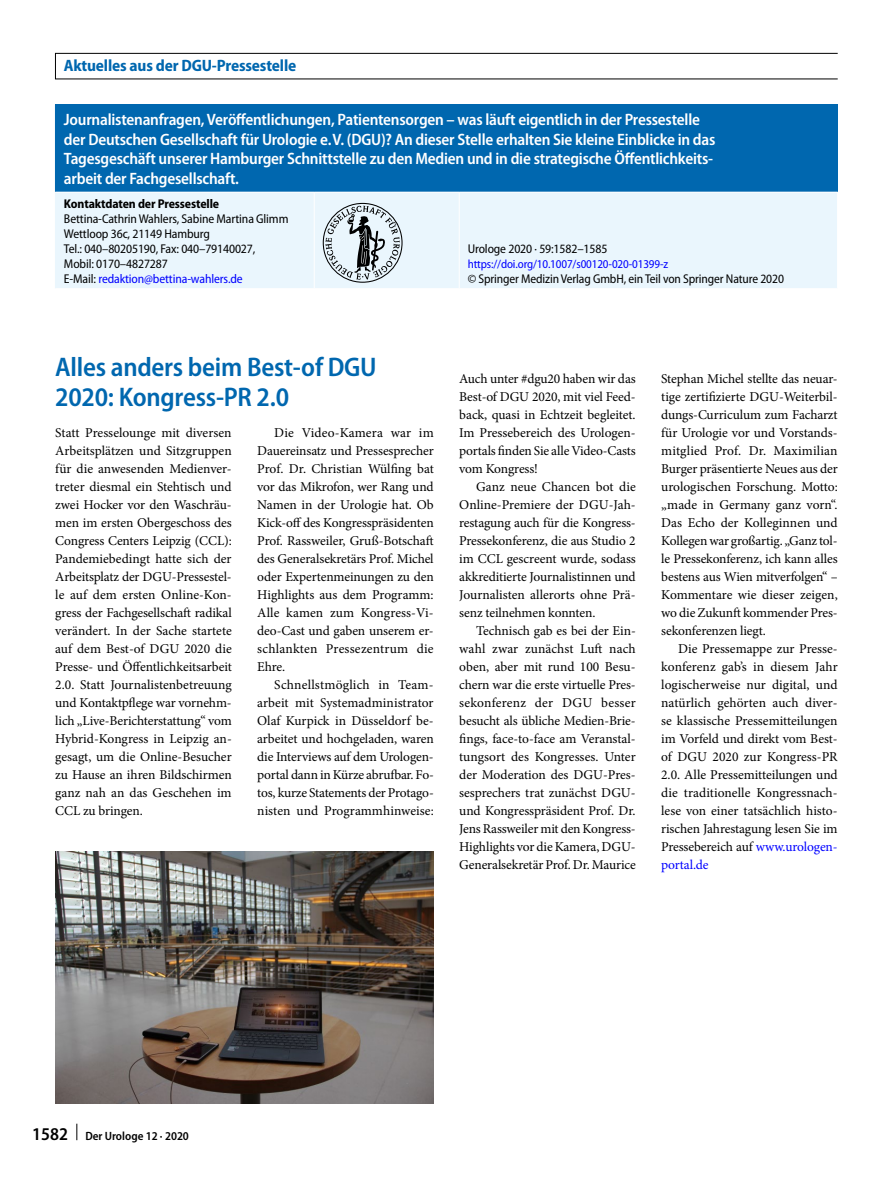
<style>
.page{position:relative;width:893px;height:1187px;background:#fff}
.page>*{position:absolute;margin:0;border:0;box-sizing:border-box;transform-origin:0 0}
.t1{font:600 semi-condensed 27px/30px "Myriad Pro";letter-spacing:-.01em;color:#0067af}
.t2{font:600 semi-condensed 16.5px/19.5px "Myriad Pro";letter-spacing:-.015em;color:#fff}
.t3{font:700 semi-condensed 16.5px "Myriad Pro";letter-spacing:-.01em;color:#0067af}
.t4{font:13.5px/18px "Minion Pro";letter-spacing:-.01em;color:#000;text-align:justify}
.t5{font:semi-condensed 12.75px/15px "Myriad Pro";letter-spacing:-.01em;color:#000}
.t6{font:700 semi-condensed 12.75px "Myriad Pro";letter-spacing:-.01em;color:#000}
.t7{font:semi-condensed 12px "Myriad Pro";letter-spacing:-.01em;color:#00f}
.t8{font:600 semi-condensed 12px "Myriad Pro";color:#000}
.s1{color:#00f}
.s2{font-size:18px}
</style>
<div class="page">
<svg style="left:77px;top:1123px;width:1px;height:17px"></svg>
<div style="left:55px;top:53px;width:783px;height:26px;border:1px solid #000"></div>
<div style="left:55px;top:104px;width:782px;height:88px;background:#0067af"></div>
<div style="left:56px;top:193px;width:781px;height:95px;background:#eaf6fd"></div>
<hr style="left:55px;top:192px;width:1px;height:96px;background:#eaf6fd">
<hr style="left:314px;top:192px;width:1px;height:96px;background:#fff">
<hr style="left:459px;top:192px;width:1px;height:96px;background:#fff">
<hr style="left:55px;top:192px;width:259px;height:1px;background:#fff">
<div style="left:323px;top:203px;width:80px;height:80px;border:1px solid #000;border-radius:50%"></div>
<svg style="left:326px;top:206px;width:74px;height:74px;background:#b2bcc1"></svg>
<img style="left:55px;top:851px;width:379px;height:252px">
<p class="t3" style="left:64px;top:56px;width:234px">Aktuelles aus der DGU-Pressestelle</p>
<p class="t2" style="left:64px;top:110px;width:653px">Journalistenanfragen, Veröffentlichungen, Patientensorgen – was läuft eigentlich in der Pressestelle der Deutschen Gesellschaft für Urologie e.V. (DGU)? An dieser Stelle erhalten Sie kleine Einblicke in das Tagesgeschäft unserer Hamburger Schnittstelle zu den Medien und in die strategische Öffentlichkeits&shy;arbeit der Fachgesellschaft.</p>
<p class="t6" style="left:64px;top:196px;width:157px">Kontaktdaten der Pressestelle</p>
<p class="t5" style="left:64px;top:211px;width:226px">Bettina-Cathrin Wahlers, Sabine Martina Glimm Wettloop 36c, 21149 Hamburg<br>Tel.: 040–80205190, Fax: 040–79140027, Mobil: 0170–4827287<br>E-Mail: <span class="s1">redaktion@bettina-wahlers.de</span></p>
<p class="t5" style="left:468px;top:241px;width:141px">Urologe 2020 · 59:1582–1585</p>
<p class="t7" style="left:468px;top:257px;width:202px">https://doi.org/10.1007/s00120-020-01399-z</p>
<p class="t5" style="left:468px;top:271px;width:318px">© Springer Medizin Verlag GmbH, ein Teil von Springer Nature 2020</p>
<h1 class="t1" style="left:55px;top:352px;width:323px">Alles anders beim Best-of DGU<br>2020: Kongress-PR 2.0</h1>
<p class="t4" style="left:55px;top:424px;width:178px">Statt Presselounge mit diversen Arbeitsplätzen und Sitzgruppen für die anwesenden Medienver&shy;treter diesmal ein Stehtisch und zwei Hocker vor den Waschräu&shy;men im ersten Obergeschoss des Congress Centers Leipzig (CCL):<br>Pandemiebedingt hatte sich der Arbeitsplatz der DGU-Pressestel&shy;le auf dem ersten Online-Kon&shy;gress der Fachgesellschaft radikal verändert. In der Sache startete auf dem Best-of DGU 2020 die Presse- und Öffentlichkeitsarbeit 2.0. Statt Journalistenbetreuung und Kontaktpflege war vornehm&shy;lich „Live-Berichterstattung“ vom Hybrid-Kongress in Leipzig an&shy;gesagt, um die Online-Besucher zu Hause an ihren Bildschirmen ganz nah an das Geschehen im CCL zu bringen.</p>
<p class="t4" style="left:257px;top:424px;width:178px;text-indent:17px">Die Video-Kamera war im Dauereinsatz und Pressesprecher Prof. Dr. Christian Wülfing bat vor das Mikrofon, wer Rang und Namen in der Urologie hat. Ob Kick-off des Kongresspräsidenten Prof. Rassweiler, Gruß-Botschaft des Generalsekretärs Prof. Michel oder Expertenmeinungen zu den Highlights aus dem Programm:<br>Alle kamen zum Kongress-Vi&shy;deo-Cast und gaben unserem er&shy;schlankten Pressezentrum die Ehre.</p>
<p class="t4" style="left:257px;top:676px;width:178px;text-indent:17px">Schnellstmöglich in Team&shy;arbeit mit Systemadministrator Olaf Kurpick in Düsseldorf be&shy;arbeitet und hochgeladen, waren die Interviews auf dem Urologen&shy;portal dann in Kürze abrufbar. Fo&shy;tos, kurze Statements der Protago&shy;nisten und Programmhinweise:</p>
<p class="t4" style="left:459px;top:370px;width:178px">Auch unter #dgu20 haben wir das Best-of DGU 2020, mit viel Feed&shy;back, quasi in Echtzeit begleitet.<br>Im Pressebereich des Urologen&shy;portals finden Sie alle Video-Casts vom Kongress!</p>
<p class="t4" style="left:459px;top:478px;width:178px;text-indent:17px">Ganz neue Chancen bot die Online-Premiere der DGU-Jah&shy;restagung auch für die Kongress-Pressekonferenz, die aus Studio 2 im CCL gescreent wurde, sodass akkreditierte Journalistinnen und Journalisten allerorts ohne Prä&shy;senz teilnehmen konnten.</p>
<p class="t4" style="left:459px;top:622px;width:178px;text-indent:17px">Technisch gab es bei der Ein&shy;wahl zwar zunächst Luft nach oben, aber mit rund 100 Besu&shy;chern war die erste virtuelle Pres&shy;sekonferenz der DGU besser besucht als übliche Medien-Brie&shy;fings, face-to-face am Veranstal&shy;tungsort des Kongresses. Unter der Moderation des DGU-Pres&shy;sesprechers trat zunächst DGU&shy;und Kongresspräsident Prof. Dr.<br>Jens Rassweiler mit den Kongress-Highlights vor die Kamera, DGU-Generalsekretär Prof. Dr. Maurice</p>
<p class="t4" style="left:661px;top:370px;width:178px">Stephan Michel stellte das neuar&shy;tige zertifizierte DGU-Weiterbil&shy;dungs-Curriculum zum Facharzt für Urologie vor und Vorstands&shy;mitglied Prof. Dr. Maximilian Burger präsentierte Neues aus der urologischen Forschung. Motto: „made in Germany ganz vorn“.<br>Das Echo der Kolleginnen und Kollegen war großartig. „Ganz tol&shy;le Pressekonferenz, ich kann alles bestens aus Wien mitverfolgen“ – Kommentare wie dieser zeigen, wo die Zukunft kommender Pres&shy;sekonferenzen liegt.</p>
<p class="t4" style="left:661px;top:640px;width:178px;text-indent:17px">Die Pressemappe zur Presse&shy;konferenz gab’s in diesem Jahr logischerweise nur digital, und natürlich gehörten auch diver&shy;se klassische Pressemitteilungen im Vorfeld und direkt vom Best&shy;of DGU 2020 zur Kongress-PR 2.0. Alle Pressemitteilungen und die traditionelle Kongressnach&shy;lese von einer tatsächlich histo&shy;rischen Jahrestagung lesen Sie im Pressebereich auf <span class="s1">www.urologen&shy;portal.de</span></p>
<p class="t8" style="left:32px;top:1129px;width:158px"><span class="s2">1582</span> Der Urologe 12 · 2020</p>
</div>
